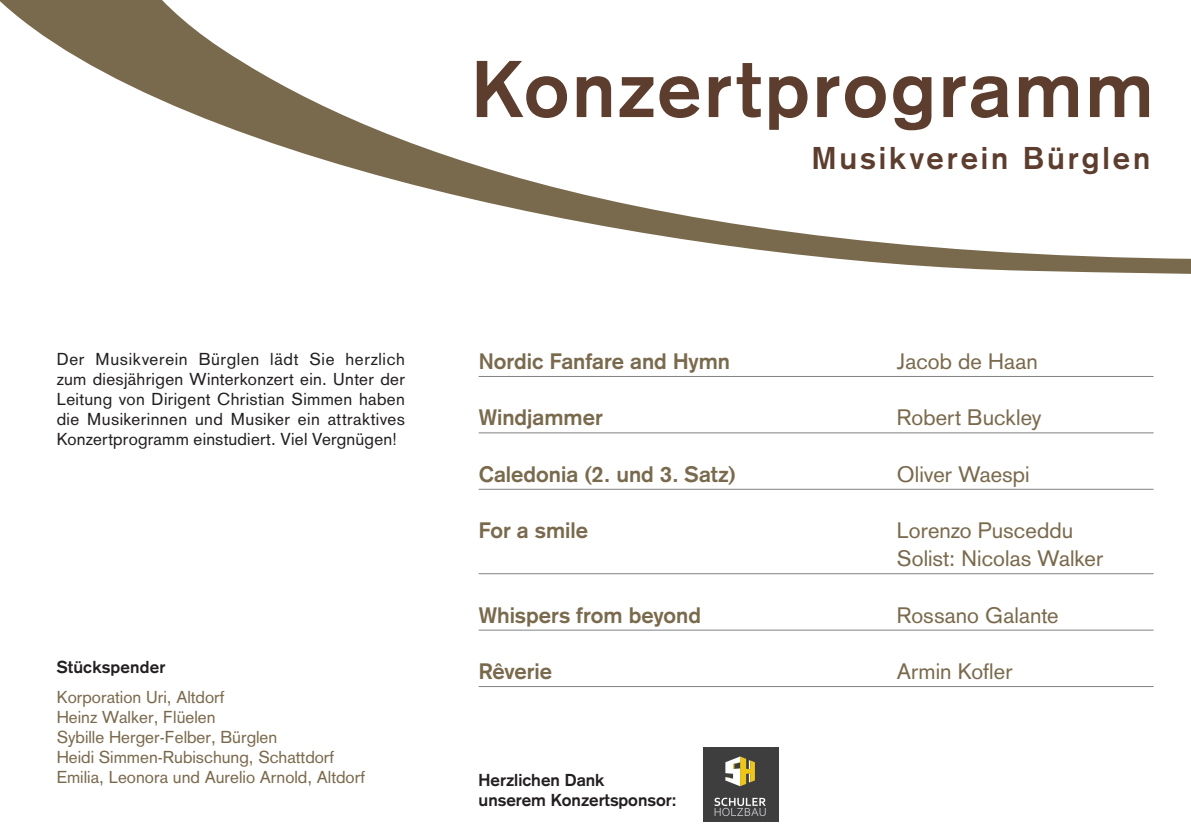
<style>
.page{position:relative;width:1191px;height:840px;background:#fff}
.page>*{position:absolute;margin:0;border:0;box-sizing:border-box;transform-origin:0 0}
.t1{font:700 78.8px "Akzidenz Grotesk";letter-spacing:.035em;color:#5d3d2e}
.t2{font:700 31px "Akzidenz Grotesk";letter-spacing:.095em;color:#5d3d2e}
.t3{font:22px/28px "Akzidenz Grotesk";color:#7a6a4d}
.t4{font:700 22px "Akzidenz Grotesk";color:#7a6a4d}
.t5{font:17px/20px "Akzidenz Grotesk";letter-spacing:.015em;color:#231f20;text-align:justify}
.t6{font:17px/20px "Akzidenz Grotesk";color:#7a6a4d}
.t7{font:700 17px/20px "Akzidenz Grotesk";color:#231f20}
</style>
<div class="page">
<svg style="left:0;top:0;width:1191px;height:274px"></svg>
<hr style="left:478px;top:376px;width:675px;height:1px;background:#808285">
<hr style="left:478px;top:432px;width:675px;height:1px;background:#808285">
<hr style="left:478px;top:488px;width:675px;height:1px;background:#808285">
<hr style="left:478px;top:573px;width:675px;height:1px;background:#808285">
<hr style="left:478px;top:629px;width:675px;height:1px;background:#808285">
<hr style="left:478px;top:685px;width:675px;height:1px;background:#808285">
<div style="left:703px;top:747px;width:75px;height:74px;background:#3e3e3f"></div>
<svg style="left:725px;top:756px;width:30px;height:29px"></svg>
<svg style="left:714px;top:797px;width:51px;height:18px"></svg>
<p class="t5" style="left:57px;top:349px;width:350px">Der Musikverein Bürglen lädt Sie herzlich zum diesjährigen Winterkonzert ein. Unter der Leitung von Dirigent Christian Simmen haben die Musikerinnen und Musiker ein attraktives Konzertprogramm einstudiert. Viel Vergnügen!</p>
<p class="t7" style="left:57px;top:656px;width:110px">Stückspender</p>
<p class="t6" style="left:57px;top:686px;width:310px">Korporation Uri, Altdorf<br>Heinz Walker, Flüelen<br>Sybille Herger-Felber, Bürglen<br>Heidi Simmen-Rubischung, Schattdorf Emilia, Leonora und Aurelio Arnold, Altdorf</p>
<h1 class="t1" style="left:471px;top:43px;width:683px">Konzertprogramm</h1>
<h2 class="t2" style="left:812px;top:140px;width:340px">Musikverein Bürglen</h2>
<p class="t4" style="left:478px;top:348px;width:253px">Nordic Fanfare and Hymn</p>
<p class="t3" style="left:896px;top:347px;width:143px">Jacob de Haan</p>
<p class="t4" style="left:478px;top:404px;width:126px">Windjammer</p>
<p class="t3" style="left:896px;top:403px;width:146px">Robert Buckley</p>
<p class="t4" style="left:478px;top:460px;width:259px">Caledonia (2. und 3. Satz)</p>
<p class="t3" style="left:896px;top:460px;width:134px">Oliver Waespi</p>
<p class="t4" style="left:478px;top:517px;width:111px">For a smile</p>
<p class="t3" style="left:896px;top:516px;width:208px">Lorenzo Pusceddu<br>Solist: Nicolas Walker</p>
<p class="t4" style="left:478px;top:601px;width:224px">Whispers from beyond</p>
<p class="t3" style="left:896px;top:600px;width:163px">Rossano Galante</p>
<p class="t4" style="left:478px;top:658px;width:75px">Rêverie</p>
<p class="t3" style="left:896px;top:657px;width:117px">Armin Kofler</p>
<p class="t7" style="left:478px;top:769px;width:199px">Herzlichen Dank<br>unserem Konzertsponsor:</p>
</div>
